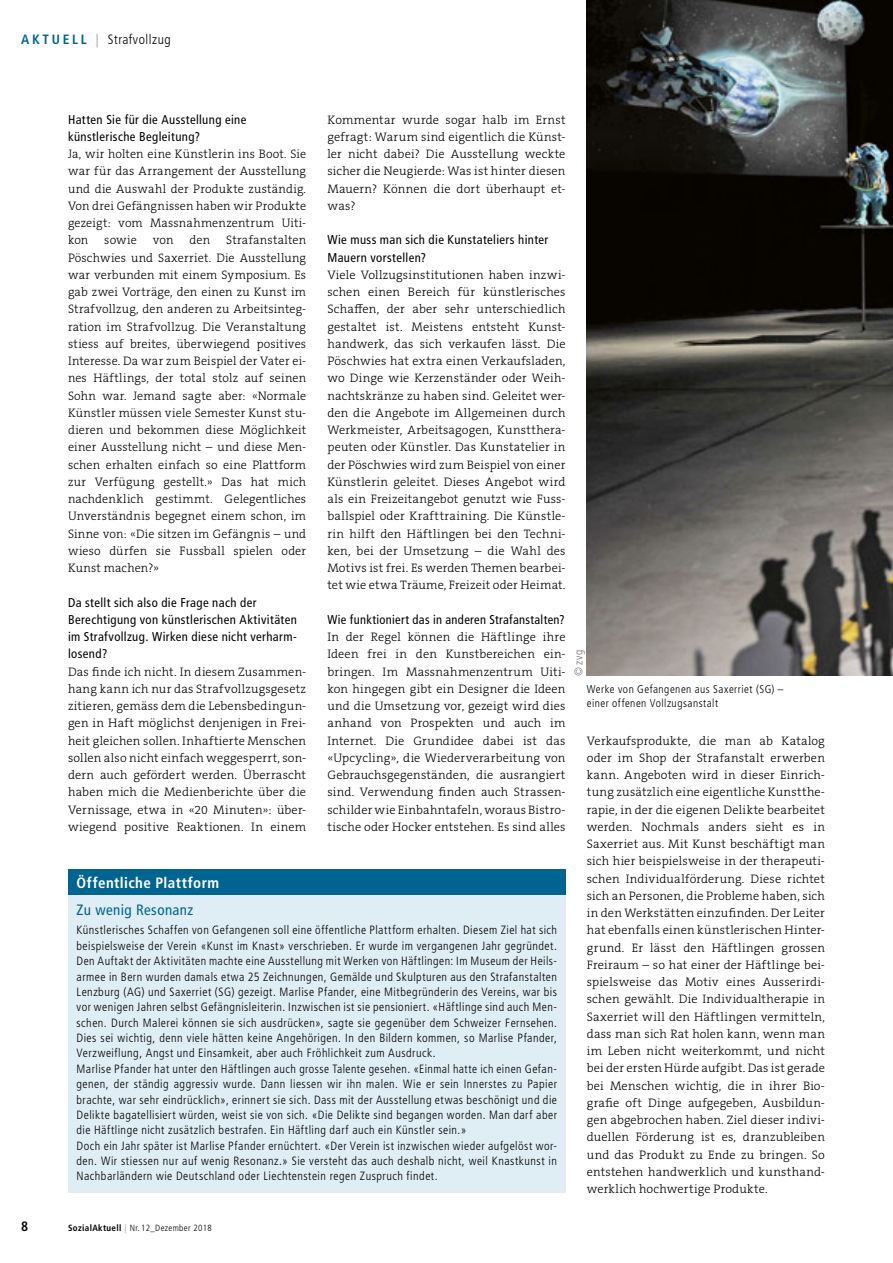
<style>
.page{position:relative;width:893px;height:1263px;background:#fff}
.page>*{position:absolute;margin:0;border:0;box-sizing:border-box;transform-origin:0 0}
.t1{font:700 condensed 15px "Frutiger";letter-spacing:.03em;color:#fff}
.t2{font:condensed 15px "Frutiger";letter-spacing:.025em;color:#006490}
.t3{font:300 condensed 13.5px "Frutiger";letter-spacing:.04em;color:#000}
.t4{font:700 condensed 13.5px "Frutiger";color:#000}
.t5{font:condensed 12.75px/17.2px "Frutiger";letter-spacing:.03em;color:#000}
.t6{font:300 12.3px/17.2px "The Serif B W3";letter-spacing:.015em;color:#000;text-align:justify}
.t7{font:300 condensed 12px/15.3px "Frutiger";letter-spacing:.04em;color:#000}
.t8{font:300 condensed 11.25px/14.7px "Frutiger";letter-spacing:.04em;color:#000}
.t9{font:300 condensed 11.25px "Frutiger";color:#6f7070}
.t10{font:300 condensed 9px "Frutiger";letter-spacing:.04em;color:#000}
.s1{font-weight:700;color:#006490}
.s2{font-weight:700;color:#b1b4b4}
.s3{font-weight:700}
</style>
<div class="page">
<div style="left:68px;top:869px;width:498px;height:324px;background:#dfedf4"></div>
<div style="left:68px;top:869px;width:498px;height:26px;background:#006490"></div>
<img style="left:587px;top:0;width:306px;height:676px">
<p class="t3" style="left:21px;top:32px;width:151px"><span class="s1">A K T U E L L</span> <span class="s2">|</span> Strafvollzug</p>
<p class="t5" style="left:68px;top:111px;width:180px">Hatten Sie für die Ausstellung eine künstlerische Begleitung?</p>
<p class="t6" style="left:68px;top:145px;width:240px">Ja, wir holten eine Künstlerin ins Boot. Sie war für das Arrangement der Ausstellung und die Auswahl der Produkte zuständig.<br>Von drei Gefängnissen haben wir Produkte gezeigt: vom Massnahmenzentrum Uiti&shy;kon</p>
<p class="t6" style="left:68px;top:232px;width:240px;text-indent:158px">Strafanstalten Pöschwies und Saxerriet. Die Ausstellung war verbunden mit einem Symposium. Es gab zwei Vorträge, den einen zu Kunst im Strafvollzug, den anderen zu Arbeitsinteg&shy;ration im Strafvollzug. Die Veranstaltung stiess auf breites, überwiegend positives Interesse. Da war zum Beispiel der Vater ei&shy;nes Häftlings, der total stolz auf seinen Sohn war. Jemand sagte aber: «Normale Künstler müssen viele Semester Kunst stu&shy;dieren und bekommen diese Möglichkeit einer Ausstellung nicht – und diese Men&shy;schen erhalten einfach so eine Plattform zur Verfügung gestellt.» Das hat mich nachdenklich gestimmt. Gelegentliches Unverständnis begegnet einem schon, im Sinne von: «Die sitzen im Gefängnis – und wieso dürfen sie Fussball spielen oder Kunst machen?»</p>
<p class="t5" style="left:68px;top:594px;width:230px">Da stellt sich also die Frage nach der Berechtigung von künstlerischen Aktivitäten im Strafvollzug. Wirken diese nicht verharm&shy;losend?</p>
<p class="t6" style="left:68px;top:663px;width:240px">Das finde ich nicht. In diesem Zusammen&shy;hang kann ich nur das Strafvollzugsgesetz zitieren, gemäss dem die Lebensbedingun&shy;gen in Haft möglichst denjenigen in Frei&shy;heit gleichen sollen. Inhaftierte Menschen sollen also nicht einfach weggesperrt, son&shy;dern auch gefördert werden. Überrascht haben mich die Medienberichte über die Vernissage, etwa in «20 Minuten»: über&shy;wiegend positive Reaktionen. In einem</p>
<p class="t6" style="left:104px;top:232px;width:34px">sowie</p>
<p class="t6" style="left:153px;top:232px;width:22px">von</p>
<p class="t6" style="left:190px;top:232px;width:22px">den</p>
<p class="t1" style="left:77px;top:874px;width:144px">Öffentliche Plattform</p>
<p class="t6" style="left:327px;top:111px;width:240px">Kommentar wurde sogar halb im Ernst gefragt: Warum sind eigentlich die Künst&shy;ler nicht dabei? Die Ausstellung weckte sicher die Neugierde: Was ist hinter diesen Mauern? Können die dort überhaupt et&shy;was?</p>
<p class="t5" style="left:327px;top:231px;width:222px">Wie muss man sich die Kunstateliers hinter<br>Mauern vorstellen?</p>
<p class="t6" style="left:327px;top:266px;width:240px">Viele Vollzugsinstitutionen haben inzwi&shy;schen einen Bereich für künstlerisches Schaffen, der aber sehr unterschiedlich gestaltet ist. Meistens entsteht Kunst&shy;handwerk, das sich verkaufen lässt. Die Pöschwies hat extra einen Verkaufsladen, wo Dinge wie Kerzenständer oder Weih&shy;nachtskränze zu haben sind. Geleitet wer&shy;den die Angebote im Allgemeinen durch Werkmeister, Arbeitsagogen, Kunstthera&shy;peuten oder Künstler. Das Kunstatelier in der Pöschwies wird zum Beispiel von einer Künstlerin geleitet. Dieses Angebot wird als ein Freizeitangebot genutzt wie Fuss&shy;ballspiel oder Krafttraining. Die Künstle&shy;rin hilft den Häftlingen bei den Techni&shy;ken, bei der Umsetzung – die Wahl des Motivs ist frei. Es werden Themen bearbei&shy;tet wie etwa Träume, Freizeit oder Heimat.</p>
<p class="t5" style="left:327px;top:611px;width:239px">Wie funktioniert das in anderen Strafanstalten?</p>
<p class="t6" style="left:327px;top:628px;width:240px">In der Regel können die Häftlinge ihre Ideen frei in den Kunstbereichen ein&shy;bringen. Im Massnahmenzentrum Uiti&shy;kon hingegen gibt ein Designer die Ideen und die Umsetzung vor, gezeigt wird dies anhand von Prospekten und auch im Internet. Die Grundidee dabei ist das «Upcycling», die Wiederverarbeitung von Gebrauchsgegenständen, die ausrangiert sind. Verwendung finden auch Strassen&shy;schilder wie Einbahntafeln, woraus Bistro&shy;tische oder Hocker entstehen. Es sind alles</p>
<p class="t2" style="left:77px;top:901px;width:118px">Zu wenig Resonanz</p>
<p class="t7" style="left:77px;top:923px;width:482px">Künstlerisches Schaffen von Gefangenen soll eine öffentliche Plattform erhalten. Diesem Ziel hat sich beispielsweise der Verein «Kunst im Knast» verschrieben. Er wurde im vergangenen Jahr gegründet.<br>Den Auftakt der Aktivitäten machte eine Ausstellung mit Werken von Häftlingen: Im Museum der Heils&shy;armee in Bern wurden damals etwa 25 Zeichnungen, Gemälde und Skulpturen aus den Strafanstalten Lenzburg (AG) und Saxerriet (SG) gezeigt. Marlise Pfander, eine Mitbegründerin des Vereins, war bis vor wenigen Jahren selbst Gefängnisleiterin. Inzwischen ist sie pensioniert. «Häftlinge sind auch Men&shy;schen. Durch Malerei können sie sich ausdrücken», sagte sie gegenüber dem Schweizer Fernsehen.<br>Dies sei wichtig, denn viele hätten keine Angehörigen. In den Bildern kommen, so Marlise Pfander, Verzweiflung, Angst und Einsamkeit, aber auch Fröhlichkeit zum Ausdruck.<br>Marlise Pfander hat unter den Häftlingen auch grosse Talente gesehen. «Einmal hatte ich einen Gefan&shy;genen, der ständig aggressiv wurde. Dann liessen wir ihn malen. Wie er sein Innerstes zu Papier brachte, war sehr eindrücklich», erinnert sie sich. Dass mit der Ausstellung etwas beschönigt und die Delikte bagatellisiert würden, weist sie von sich. «Die Delikte sind begangen worden. Man darf aber die Häftlinge nicht zusätzlich bestrafen. Ein Häftling darf auch ein Künstler sein.»<br>Doch ein Jahr später ist Marlise Pfander ernüchtert. «Der Verein ist inzwischen wieder aufgelöst wor&shy;den. Wir stiessen nur auf wenig Resonanz.» Sie versteht das auch deshalb nicht, weil Knastkunst in Nachbarländern wie Deutschland oder Liechtenstein regen Zuspruch findet.</p>
<p class="t9" style="left:572px;top:676px;width:28px;rotate:-90deg">© zvg</p>
<p class="t8" style="left:587px;top:682px;width:198px">Werke von Gefangenen aus Saxerriet (SG) – einer offenen Vollzugsanstalt</p>
<p class="t6" style="left:587px;top:732px;width:240px">Verkaufsprodukte, die man ab Katalog oder im Shop der Strafanstalt erwerben kann. Angeboten wird in dieser Einrich&shy;tung zusätzlich eine eigentliche Kunstthe&shy;rapie, in der die eigenen Delikte bearbeitet werden. Nochmals anders sieht es in Saxerriet aus. Mit Kunst beschäftigt man sich hier beispielsweise in der therapeuti&shy;schen Individualförderung. Diese richtet sich an Personen, die Probleme haben, sich in den Werkstätten einzufinden. Der Leiter hat ebenfalls einen künstlerischen Hinter&shy;grund. Er lässt den Häftlingen grossen Freiraum – so hat einer der Häftlinge bei&shy;spielsweise das Motiv eines Ausserirdi&shy;schen gewählt. Die Individualtherapie in Saxerriet will den Häftlingen vermitteln, dass man sich Rat holen kann, wenn man im Leben nicht weiterkommt, und nicht bei der ersten Hürde aufgibt. Das ist gerade bei Menschen wichtig, die in ihrer Bio&shy;grafie oft Dinge aufgegeben, Ausbildun&shy;gen abgebrochen haben. Ziel dieser indivi&shy;duellen Förderung ist es, dranzubleiben und das Produkt zu Ende zu bringen. So entstehen handwerklich und kunsthand&shy;werklich hochwertige Produkte.</p>
<p class="t4" style="left:21px;top:1218px;width:9px">8</p>
<p class="t10" style="left:68px;top:1222px;width:145px"><span class="s3">SozialAktuell</span> <span class="s2">|</span> Nr. 12_Dezember 2018</p>
</div>
